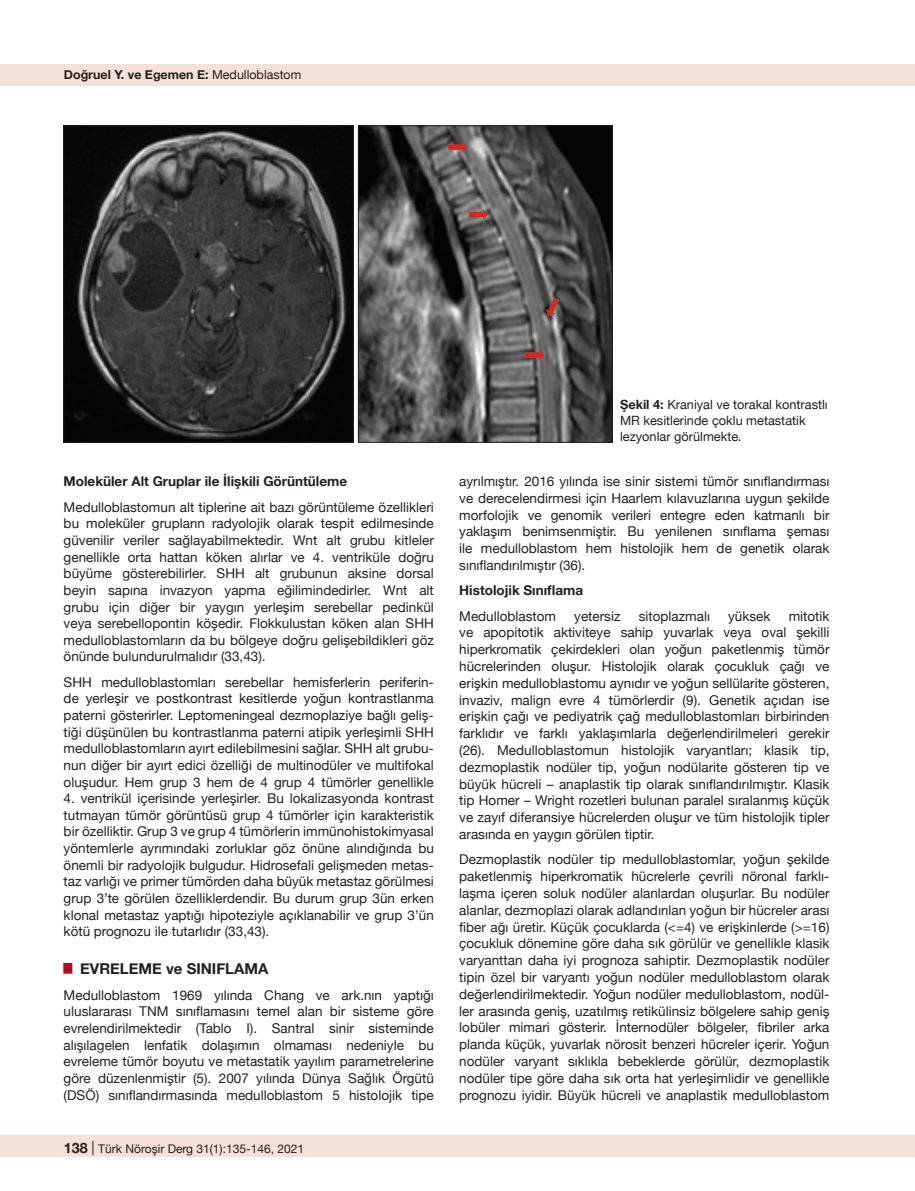
<style>
.page{position:relative;width:915px;height:1191px;background:#fff}
.page>*{position:absolute;margin:0;border:0;box-sizing:border-box;transform-origin:0 0}
.t1{font:700 15px "Helvetica Neue";color:#231f20}
.t2{font:13.5px/16.8px "Helvetica Neue";color:#231f20;text-align:justify}
.t3{font:700 13.5px "Helvetica Neue";color:#231f20}
.t4{font:12.75px/15.8px "Helvetica Neue";color:#231f20}
.t5{font:700 12.45px "Helvetica Neue";color:#231f20}
.t6{font:12px "Helvetica Neue";color:#231f20}
.s1{font-weight:400}
.s2{font-weight:700;font-size:14.25px}
.s3{font-size:14.25px}
.s4{font-weight:700}
</style>
<div class="page">
<div style="left:0;top:1135px;width:914px;height:22px;background:#f6e1da"></div>
<div style="left:0;top:64px;width:914px;height:21px;background:#f6e1da"></div>
<img style="left:65px;top:127px;width:286px;height:314px">
<div style="left:63px;top:125px;width:290px;height:318px;border:1px solid #231f20"></div>
<img style="left:360px;top:127px;width:250px;height:314px">
<div style="left:358px;top:125px;width:254px;height:318px;border:1px solid #231f20"></div>
<p class="t5" style="left:64px;top:65px;width:239px">Doğruel Y. ve Egemen E: <span class="s1">Medulloblastom</span></p>
<p class="t3" style="left:64px;top:471px;width:285px">Moleküler Alt Gruplar ile İlişkili Görüntüleme</p>
<p class="t2" style="left:64px;top:499px;width:371px">Medulloblastomun alt tiplerine ait bazı görüntüleme özellikleri bu moleküler grupların radyolojik olarak tespit edilmesinde güvenilir veriler sağlayabilmektedir. Wnt alt grubu kitleler genellikle orta hattan köken alırlar ve 4. ventriküle doğru büyüme gösterebilirler. SHH alt grubunun aksine dorsal beyin sapına invazyon yapma eğilimindedirler. Wnt alt grubu için diğer bir yaygın yerleşim serebellar pedinkül veya serebellopontin köşedir. Flokkulustan köken alan SHH medulloblastomların da bu bölgeye doğru gelişebildikleri göz önünde bulundurulmalıdır (33,43).</p>
<p class="t2" style="left:64px;top:674px;width:371px">SHH medulloblastomları serebellar hemisferlerin periferin&shy;de yerleşir ve postkontrast kesitlerde yoğun kontrastlanma paterni gösterirler. Leptomeningeal dezmoplaziye bağlı geliş&shy;tiği düşünülen bu kontrastlanma paterni atipik yerleşimli SHH medulloblastomların ayırt edilebilmesini sağlar. SHH alt grubu&shy;nun diğer bir ayırt edici özelliği de multinodüler ve multifokal oluşudur. Hem grup 3 hem de 4 grup 4 tümörler genellikle</p>
<p class="t2" style="left:64px;top:791px;width:371px">4. ventrikül içerisinde yerleşirler. Bu lokalizasyonda kontrast tutmayan tümör görüntüsü grup 4 tümörler için karakteristik bir özelliktir. Grup 3 ve grup 4 tümörlerin immünohistokimyasal yöntemlerle ayrımındaki zorluklar göz önüne alındığında bu önemli bir radyolojik bulgudur. Hidrosefali gelişmeden metas&shy;taz varlığı ve primer tümörden daha büyük metastaz görülmesi grup 3’te görülen özelliklerdendir. Bu durum grup 3ün erken klonal metastaz yaptığı hipoteziyle açıklanabilir ve grup 3’ün kötü prognozu ile tutarlıdır (33,43).</p>
<p class="t1" style="left:64px;top:957px;width:206px"><sup>█</sup> EVRELEME ve SINIFLAMA</p>
<p class="t2" style="left:64px;top:987px;width:371px">Medulloblastom 1969 yılında Chang ve ark.nın yaptığı uluslararası TNM sınıflamasını temel alan bir sisteme göre evrelendirilmektedir (Tablo I). Santral sinir sisteminde alışılagelen lenfatik dolaşımın olmaması nedeniyle bu evreleme tümör boyutu ve metastatik yayılım parametrelerine göre düzenlenmiştir (5). 2007 yılında Dünya Sağlık Örgütü (DSÖ) sınıflandırmasında medulloblastom 5 histolojik tipe</p>
<p class="t6" style="left:63px;top:1140px;width:242px"><span class="s2">138</span> <span class="s3">|</span> Türk Nöroşir Derg 31(1):135-146, 2021</p>
<p class="t4" style="left:620px;top:398px;width:209px"><span class="s4">Şekil 4:</span> Kraniyal ve torakal kontrastlı<br>MR kesitlerinde çoklu metastatik lezyonlar görülmekte.</p>
<p class="t2" style="left:459px;top:473px;width:371px">ayrılmıştır. 2016 yılında ise sinir sistemi tümör sınıflandırması ve derecelendirmesi için Haarlem kılavuzlarına uygun şekilde morfolojik ve genomik verileri entegre eden katmanlı bir yaklaşım benimsenmiştir. Bu yenilenen sınıflama şeması ile medulloblastom hem histolojik hem de genetik olarak sınıflandırılmıştır (36).</p>
<p class="t3" style="left:459px;top:580px;width:125px">Histolojik Sınıflama</p>
<p class="t2" style="left:459px;top:608px;width:98px">Medulloblastom</p>
<p class="t2" style="left:574px;top:608px;width:48px">yetersiz</p>
<p class="t2" style="left:638px;top:608px;width:73px">sitoplazmalı</p>
<p class="t2" style="left:728px;top:608px;width:44px">yüksek</p>
<p class="t2" style="left:459px;top:608px;width:371px;text-indent:329px">mitotik ve apopitotik aktiviteye sahip yuvarlak veya oval şekilli hiperkromatik çekirdekleri olan yoğun paketlenmiş tümör hücrelerinden oluşur. Histolojik olarak çocukluk çağı ve erişkin medulloblastomu aynıdır ve yoğun sellülarite gösteren, invaziv, malign evre 4 tümörlerdir (9). Genetik açıdan ise erişkin çağı ve pediyatrik çağ medulloblastomları birbirinden farklıdır ve farklı yaklaşımlarla değerlendirilmeleri gerekir (26). Medulloblastomun histolojik varyantları; klasik tip, dezmoplastik nodüler tip, yoğun nodülarite gösteren tip ve büyük hücreli – anaplastik tip olarak sınıflandırılmıştır. Klasik tip Homer – Wright rozetleri bulunan paralel sıralanmış küçük ve zayıf diferansiye hücrelerden oluşur ve tüm histolojik tipler arasında en yaygın görülen tiptir.</p>
<p class="t2" style="left:459px;top:852px;width:371px">Dezmoplastik nodüler tip medulloblastomlar, yoğun şekilde paketlenmiş hiperkromatik hücrelerle çevrili nöronal farklı&shy;laşma içeren soluk nodüler alanlardan oluşurlar. Bu nodüler alanlar, dezmoplazi olarak adlandırılan yoğun bir hücreler arası fiber ağı üretir. Küçük çocuklarda (&lt;=4) ve erişkinlerde (&gt;=16) çocukluk dönemine göre daha sık görülür ve genellikle klasik varyanttan daha iyi prognoza sahiptir. Dezmoplastik nodüler tipin özel bir varyantı yoğun nodüler medulloblastom olarak değerlendirilmektedir. Yoğun nodüler medulloblastom, nodül&shy;ler arasında geniş, uzatılmış retikülinsiz bölgelere sahip geniş lobüler mimari gösterir. İnternodüler bölgeler, fibriler arka planda küçük, yuvarlak nörosit benzeri hücreler içerir. Yoğun nodüler varyant sıklıkla bebeklerde görülür, dezmoplastik nodüler tipe göre daha sık orta hat yerleşimlidir ve genellikle prognozu iyidir. Büyük hücreli ve anaplastik medulloblastom</p>
</div>
